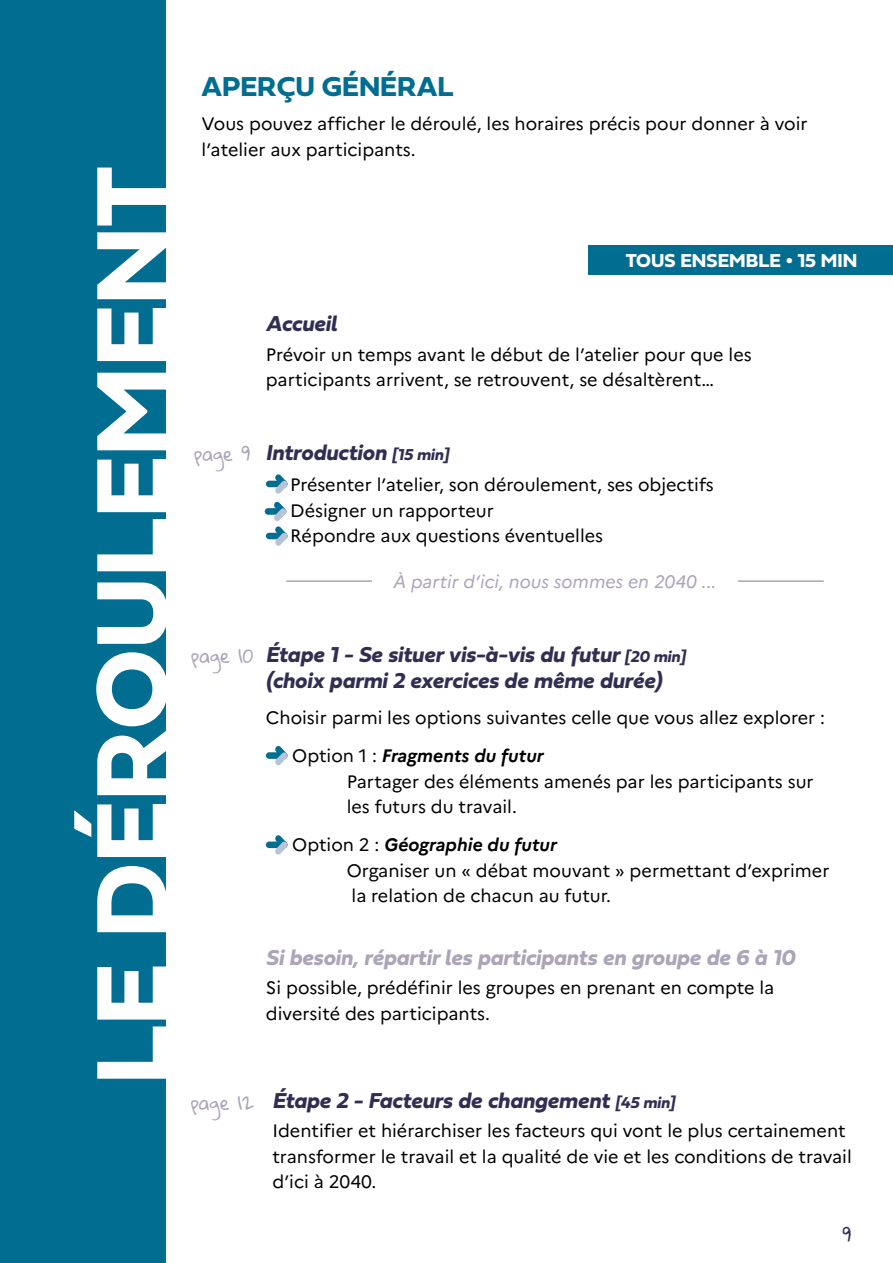
<style>
.page{position:relative;width:893px;height:1263px;background:#fff}
.page>*{position:absolute;margin:0;border:0;box-sizing:border-box;transform-origin:0 0}
.t1{font:105px "Fieldwork Geo Bold";color:#fff}
.t2{font:28.5px "Fieldwork Geo Bold";color:#006d91}
.t3{font:italic 700 22.5px/25.5px "Fieldwork";color:#322e52}
.t4{font:italic 700 22.5px "Fieldwork";color:#aca5b8}
.t5{font:19.5px "Fieldwork Geo Bold";color:#fff}
.t6{font:18px/25.5px "Marianne";color:#000}
.t7{font:italic 18px "Marianne";color:#aca5b8}
.t8{font:18px "Gloria Hallelujah";color:#aca5b8}
.t9{font:18px "Gloria Hallelujah";color:#332f53}
.s1{font-size:16.5px}
.s2{font-weight:700;font-style:italic}
</style>
<div class="page">
<div style="left:0;top:0;width:166px;height:1263px;background:#006d91"></div>
<div style="left:266px;top:752px;width:21px;height:7px;background:#006e91;border-radius:3px"></div>
<svg style="left:275px;top:746px;width:13px;height:19px"></svg>
<div style="left:266px;top:841px;width:21px;height:7px;background:#006e91;border-radius:3px"></div>
<svg style="left:275px;top:835px;width:13px;height:20px"></svg>
<hr style="left:286px;top:580px;width:538px;height:2px;background:#aca5b8">
<div style="left:372px;top:574px;width:366px;height:14px;background:#fff"></div>
<div style="left:588px;top:245px;width:305px;height:30px;background:#006d91"></div>
<div style="left:266px;top:533px;width:21px;height:6px;background:#006e91;border-radius:3px"></div>
<div style="left:266px;top:481px;width:21px;height:6px;background:#006e91;border-radius:3px"></div>
<svg style="left:275px;top:474px;width:13px;height:20px"></svg>
<div style="left:265px;top:508px;width:21px;height:7px;background:#006e91;border-radius:3px"></div>
<svg style="left:274px;top:501px;width:14px;height:45px"></svg>
<h1 class="t1" style="left:49px;top:1084px;width:919px;rotate:-90deg">LE DÉROULEMENT</h1>
<h2 class="t2" style="left:202px;top:64px;width:253px">APERÇU GÉNÉRAL</h2>
<p class="t6" style="left:202px;top:111px;width:608px">Vous pouvez afficher le déroulé, les horaires précis pour donner à voir l’atelier aux participants.</p>
<p class="t3" style="left:266px;top:310px;width:72px">Accueil</p>
<p class="t5" style="left:626px;top:245px;width:233px">TOUS ENSEMBLE • 15 MIN</p>
<p class="t6" style="left:266px;top:341px;width:487px">Prévoir un temps avant le début de l’atelier pour que les participants arrivent, se retrouvent, se désaltèrent…</p>
<p class="t8" style="left:194px;top:444px;width:57px">page 9</p>
<p class="t3" style="left:266px;top:439px;width:184px">Introduction <span class="s1">[15 min]</span></p>
<p class="t6" style="left:290px;top:472px;width:425px">Présenter l’atelier, son déroulement, ses objectifs<br>Désigner un rapporteur<br>Répondre aux questions éventuelles</p>
<p class="t7" style="left:393px;top:570px;width:324px">À partir d’ici, nous sommes en 2040 ...</p>
<p class="t8" style="left:191px;top:646px;width:63px">page 10</p>
<p class="t3" style="left:266px;top:641px;width:421px">Étape 1 - Se situer vis-à-vis du futur <span class="s1">[20 min] </span>(choix parmi 2 exercices de même durée)</p>
<p class="t6" style="left:292px;top:698px;width:534px;line-height:38.2px;text-indent:-26px">Choisir parmi les options suivantes celle que vous allez explorer :<br>Option 1 : <span class="s2">Fragments du futur</span></p>
<p class="t6" style="left:347px;top:768px;width:468px">Partager des éléments amenés par les participants sur les futurs du travail.</p>
<p class="t6" style="left:347px;top:832px;width:484px;text-indent:-54px">Option 2 : <span class="s2">Géographie du futur<br></span>Organiser un « débat mouvant » permettant d’exprimer la relation de chacun au futur.</p>
<p class="t4" style="left:266px;top:939px;width:531px">Si besoin, répartir les participants en groupe de 6 à 10</p>
<p class="t6" style="left:266px;top:975px;width:510px">Si possible, prédéfinir les groupes en prenant en compte la diversité des participants.</p>
<p class="t8" style="left:191px;top:1093px;width:65px">page 12</p>
<p class="t3" style="left:272px;top:1086px;width:404px">Étape 2 - Facteurs de changement <span class="s1">[45 min]</span></p>
<p class="t6" style="left:272px;top:1118px;width:581px">Identifier et hiérarchiser les facteurs qui vont le plus certainement transformer le travail et la qualité de vie et les conditions de travail d’ici à 2040.</p>
<p class="t9" style="left:843px;top:1225px;width:10px">9</p>
</div>
